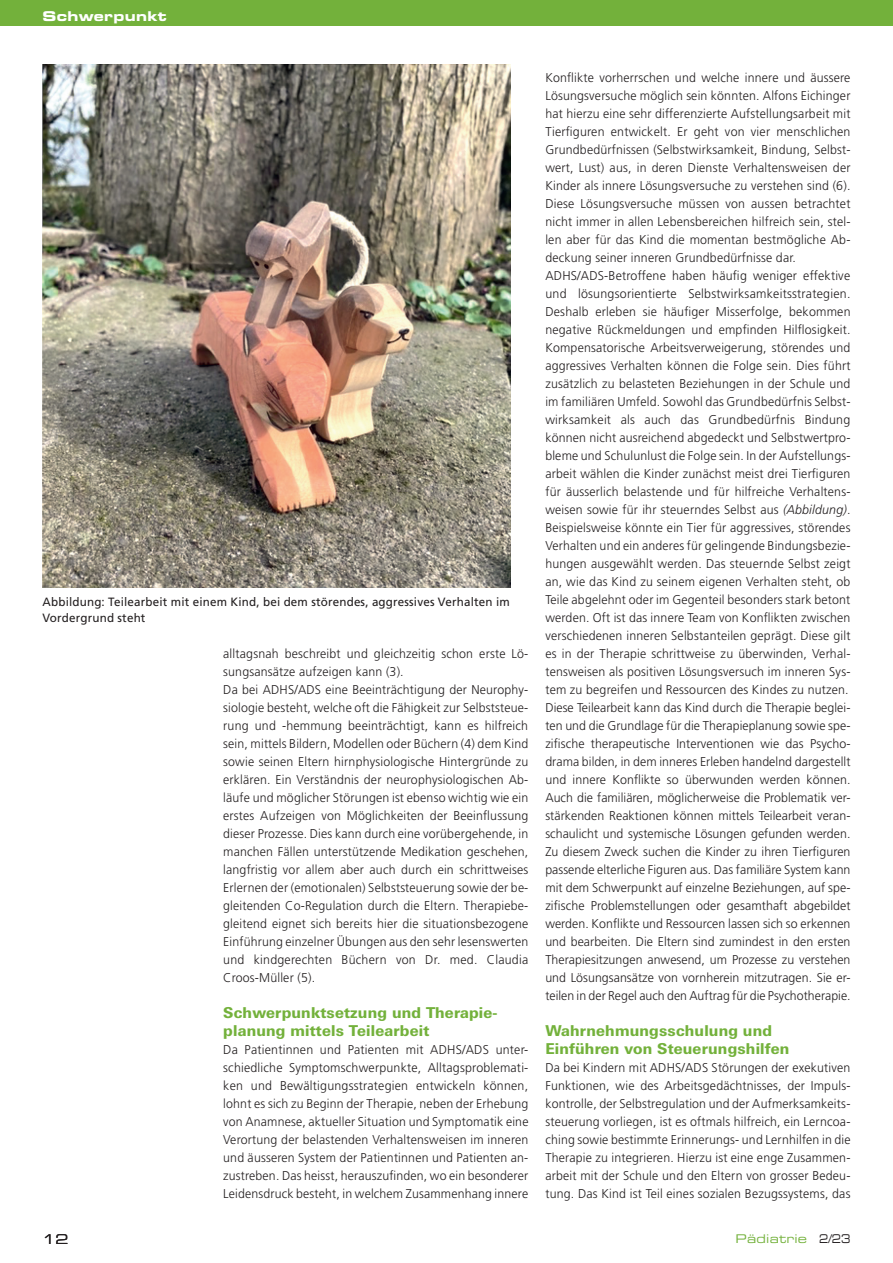
<style>
.page{position:relative;width:893px;height:1263px;background:#fff}
.page>*{position:absolute;margin:0;border:0;box-sizing:border-box;transform-origin:0 0}
.t1{font:800 15px/18px "Linotype Univers Basic";letter-spacing:.015em;color:#73b13b}
.t2{font:13.5px "Eurostile Bold Extended Two";letter-spacing:.02em;color:#fff}
.t3{font:13.5px "Eurostile Extended Two";color:#231f20}
.t4{font:300 12.75px/18px "Frutiger";letter-spacing:.015em;color:#231f20}
.t5{font:12px/16.5px "Frutiger";letter-spacing:.015em;color:#231f20}
.t6{font:12px "Eurostile Extended Two";letter-spacing:.02em;color:#73b13b}
.s1{font-style:italic}
.s2{color:#231f20}
</style>
<div class="page">
<div style="left:0;top:0;width:893px;height:26px;background:#73b13b"></div>
<img style="left:43px;top:65px;width:467px;height:523px">
<p class="t2" style="left:43px;top:7px;width:126px">Schwerpunkt</p>
<p class="t5" style="left:43px;top:593px;width:469px">Abbildung: Teilearbeit mit einem Kind, bei dem störendes, aggressives Verhalten im<br>Vordergrund steht</p>
<p class="t3" style="left:43px;top:1230px;width:28px">12</p>
<p class="t4" style="left:223px;top:644px;width:307px">alltagsnah beschreibt und gleichzeitig schon erste Lö&shy;sungsansätze aufzeigen kann (3).<br>Da bei ADHS/ADS eine Beeinträchtigung der Neurophy&shy;siologie besteht, welche oft die Fähigkeit zur Selbststeue&shy;rung und -hemmung beeinträchtigt, kann es hilfreich sein, mittels Bildern, Modellen oder Büchern (4) dem Kind sowie seinen Eltern hirnphysiologische Hintergründe zu erklären. Ein Verständnis der neurophysiologischen Ab&shy;läufe und möglicher Störungen ist ebenso wichtig wie ein erstes Aufzeigen von Möglichkeiten der Beeinflussung dieser Prozesse. Dies kann durch eine vorübergehende, in manchen Fällen unterstützende Medikation geschehen, langfristig vor allem aber auch durch ein schrittweises Erlernen der (emotionalen) Selbststeuerung sowie der be&shy;gleitenden Co-Regulation durch die Eltern. Therapiebe&shy;gleitend eignet sich bereits hier die situationsbezogene Einführung einzelner Übungen aus den sehr lesenswerten und kindgerechten Büchern von Dr. med. Claudia Croos-Müller (5).</p>
<p class="t1" style="left:223px;top:1003px;width:276px">Schwerpunktsetzung und Therapie&shy;planung mittels Teilearbeit</p>
<p class="t4" style="left:223px;top:1040px;width:307px;text-align:justify">Da Patientinnen und Patienten mit ADHS/ADS unter&shy;schiedliche Symptomschwerpunkte, Alltagsproblemati&shy;ken und Bewältigungsstrategien entwickeln können, lohnt es sich zu Beginn der Therapie, neben der Erhebung von Anamnese, aktueller Situation und Symptomatik eine Verortung der belastenden Verhaltensweisen im inneren und äusseren System der Patientinnen und Patienten an&shy;zustreben. Das heisst, herauszufinden, wo ein besonderer Leidensdruck besteht, in welchem Zusammenhang innere</p>
<p class="t4" style="left:545px;top:68px;width:307px">Konflikte vorherrschen und welche innere und äussere Lösungsversuche möglich sein könnten. Alfons Eichinger hat hierzu eine sehr differenzierte Aufstellungsarbeit mit Tierfiguren entwickelt. Er geht von vier menschlichen Grundbedürfnissen (Selbstwirksamkeit, Bindung, Selbst&shy;wert, Lust) aus, in deren Dienste Verhaltensweisen der Kinder als innere Lösungsversuche zu verstehen sind (6).<br>Diese Lösungsversuche müssen von aussen betrachtet nicht immer in allen Lebensbereichen hilfreich sein, stel&shy;len aber für das Kind die momentan bestmögliche Ab&shy;deckung seiner inneren Grundbedürfnisse dar.<br>ADHS/ADS-Betroffene haben häufig weniger effektive und lösungsorientierte Selbstwirksamkeitsstrategien.<br>Deshalb erleben sie häufiger Misserfolge, bekommen negative Rückmeldungen und empfinden Hilflosigkeit.<br>Kompensatorische Arbeitsverweigerung, störendes und aggressives Verhalten können die Folge sein. Dies führt zusätzlich zu belasteten Beziehungen in der Schule und im familiären Umfeld. Sowohl das Grundbedürfnis Selbst&shy;wirksamkeit als auch das Grundbedürfnis Bindung können nicht ausreichend abgedeckt und Selbstwertpro&shy;bleme und Schulunlust die Folge sein. In der Aufstellungs&shy;arbeit wählen die Kinder zunächst meist drei Tierfiguren für äusserlich belastende und für hilfreiche Verhaltens&shy;weisen sowie für ihr steuerndes Selbst aus <span class="s1">(Abbildung)</span>.<br>Beispielsweise könnte ein Tier für aggressives, störendes Verhalten und ein anderes für gelingende Bindungsbezie&shy;hungen ausgewählt werden. Das steuernde Selbst zeigt an, wie das Kind zu seinem eigenen Verhalten steht, ob Teile abgelehnt oder im Gegenteil besonders stark betont werden. Oft ist das innere Team von Konflikten zwischen verschiedenen inneren Selbstanteilen geprägt. Diese gilt es in der Therapie schrittweise zu überwinden, Verhal&shy;tensweisen als positiven Lösungsversuch im inneren Sys&shy;tem zu begreifen und Ressourcen des Kindes zu nutzen.<br>Diese Teilearbeit kann das Kind durch die Therapie beglei&shy;ten und die Grundlage für die Therapieplanung sowie spe&shy;zifische therapeutische Interventionen wie das Psycho&shy;drama bilden, in dem inneres Erleben handelnd dargestellt und innere Konflikte so überwunden werden können.<br>Auch die familiären, möglicherweise die Problematik ver&shy;stärkenden Reaktionen können mittels Teilearbeit veran&shy;schaulicht und systemische Lösungen gefunden werden.<br>Zu diesem Zweck suchen die Kinder zu ihren Tierfiguren passende elterliche Figuren aus. Das familiäre System kann mit dem Schwerpunkt auf einzelne Beziehungen, auf spe&shy;zifische Problemstellungen oder gesamthaft abgebildet werden. Konflikte und Ressourcen lassen sich so erkennen und bearbeiten. Die Eltern sind zumindest in den ersten Therapiesitzungen anwesend, um Prozesse zu verstehen und Lösungsansätze von vornherein mitzutragen. Sie er&shy;teilen in der Regel auch den Auftrag für die Psychotherapie.</p>
<p class="t1" style="left:545px;top:1021px;width:245px">Wahrnehmungsschulung und<br>Einführen von Steuerungshilfen</p>
<p class="t4" style="left:545px;top:1058px;width:307px;text-align:justify">Da bei Kindern mit ADHS/ADS Störungen der exekutiven Funktionen, wie des Arbeitsgedächtnisses, der Impuls&shy;kontrolle, der Selbstregulation und der Aufmerksamkeits&shy;steuerung vorliegen, ist es oftmals hilfreich, ein Lerncoa&shy;ching sowie bestimmte Erinnerungs- und Lernhilfen in die Therapie zu integrieren. Hierzu ist eine enge Zusammen&shy;arbeit mit der Schule und den Eltern von grosser Bedeu&shy;tung. Das Kind ist Teil eines sozialen Bezugssystems, das</p>
<p class="t6" style="left:736px;top:1230px;width:116px">Pädiatrie <span class="s2">2/23</span></p>
</div>
